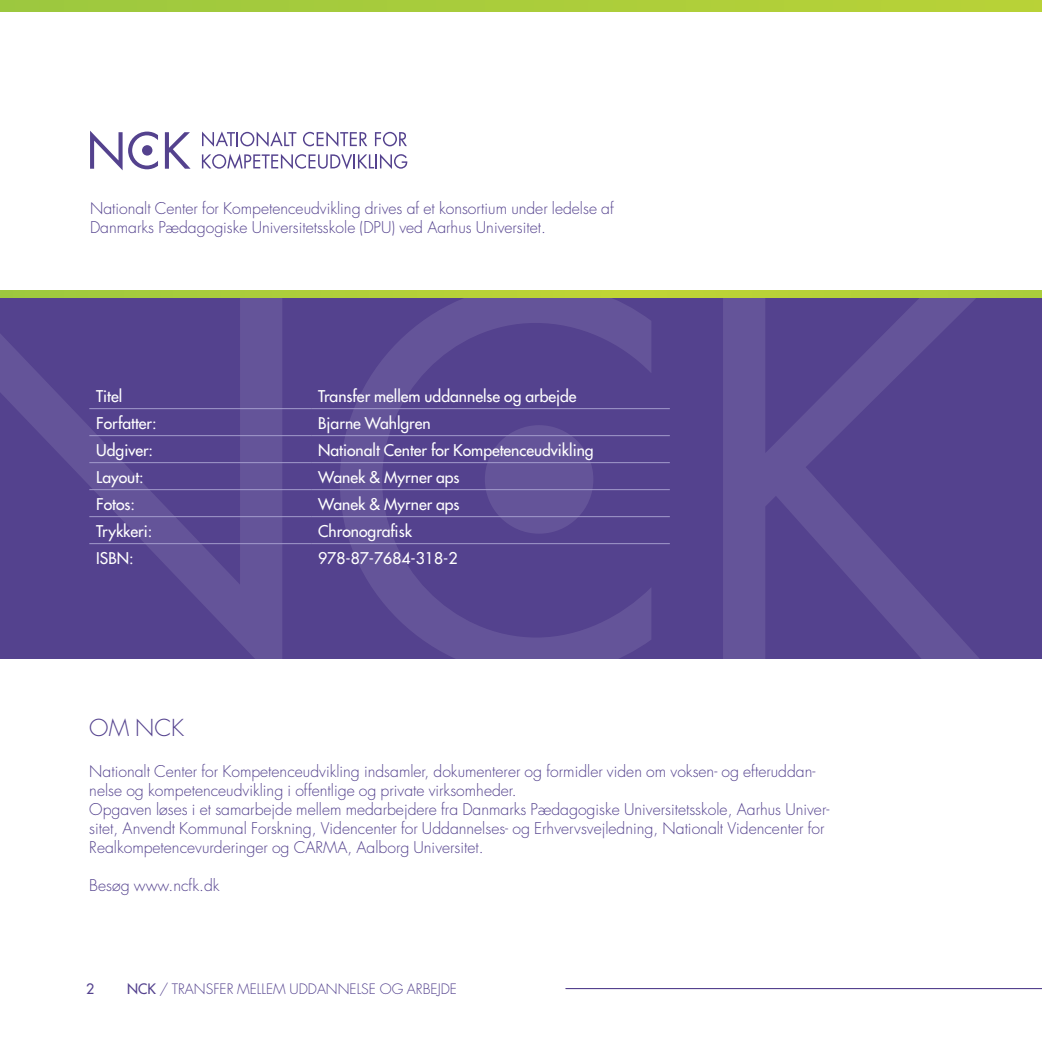
<style>
.page{position:relative;width:1042px;height:1042px;background:#fff}
.page>*{position:absolute;margin:0;border:0;box-sizing:border-box;transform-origin:0 0}
.t1{font:300 22.75px "Futura Std";color:#54428e}
.t2{font:300 15.75px/18.9px "Futura Std";color:#54428e}
.t3{font:500 15.75px "Futura Std";color:#fff}
.t4{font:300 14px "Futura Std";color:#54428e}
.t5{font:500 14px "Futura Std";color:#54428e}
.s1{font-weight:500}
</style>
<div class="page">
<hr style="left:566px;top:988px;width:476px;height:1px;background:#54428e">
<svg style="left:0;top:0;width:1042px;height:11px;background:#aacc3b"></svg>
<div style="left:0;top:294px;width:1042px;height:365px;background:#54428e"></div>
<svg style="left:0;top:298px;width:282px;height:361px"></svg>
<svg style="left:340px;top:298px;width:311px;height:361px"></svg>
<svg style="left:723px;top:298px;width:256px;height:361px"></svg>
<div style="left:485px;top:425px;width:108px;height:109px;background:#645499;border-radius:50%"></div>
<svg style="left:0;top:290px;width:1042px;height:8px;background:#b1cf39"></svg>
<svg style="left:90px;top:131px;width:68px;height:39px"></svg>
<svg style="left:165px;top:132px;width:26px;height:37px"></svg>
<div style="left:142px;top:145px;width:10px;height:11px;background:#54428e;border-radius:50%"></div>
<svg style="left:202px;top:131px;width:94px;height:16px"></svg>
<svg style="left:303px;top:131px;width:64px;height:16px"></svg>
<svg style="left:375px;top:132px;width:32px;height:14px"></svg>
<svg style="left:202px;top:154px;width:205px;height:15px"></svg>
<hr style="left:89px;top:408px;width:222px;height:1px;background:#a39bcc">
<hr style="left:311px;top:408px;width:359px;height:1px;background:#a39bcc">
<hr style="left:89px;top:435px;width:222px;height:1px;background:#a39bcc">
<hr style="left:311px;top:435px;width:359px;height:1px;background:#a39bcc">
<hr style="left:89px;top:462px;width:222px;height:1px;background:#a39bcc">
<hr style="left:311px;top:462px;width:359px;height:1px;background:#a39bcc">
<hr style="left:89px;top:489px;width:222px;height:1px;background:#a39bcc">
<hr style="left:311px;top:489px;width:359px;height:1px;background:#a39bcc">
<hr style="left:89px;top:516px;width:222px;height:1px;background:#a39bcc">
<hr style="left:311px;top:516px;width:359px;height:1px;background:#a39bcc">
<hr style="left:89px;top:543px;width:222px;height:1px;background:#a39bcc">
<hr style="left:311px;top:543px;width:359px;height:1px;background:#a39bcc">
<p class="t2" style="left:90px;top:199px;width:525px">Nationalt Center for Kompetenceudvikling drives af et konsortium under ledelse af<br>Danmarks Pædagogiske Universitetsskole (DPU) ved Aarhus Universitet.</p>
<p class="t3" style="left:96px;top:386px;width:27px">Titel</p>
<p class="t3" style="left:318px;top:386px;width:260px">Transfer mellem uddannelse og arbejde</p>
<p class="t3" style="left:96px;top:413px;width:62px">Forfatter:</p>
<p class="t3" style="left:318px;top:413px;width:114px">Bjarne Wahlgren</p>
<p class="t3" style="left:96px;top:440px;width:58px">Udgiver:</p>
<p class="t3" style="left:318px;top:440px;width:277px">Nationalt Center for Kompetenceudvikling</p>
<p class="t3" style="left:96px;top:467px;width:49px">Layout:</p>
<p class="t3" style="left:318px;top:467px;width:143px">Wanek &amp; Myrner aps</p>
<p class="t3" style="left:96px;top:494px;width:40px">Fotos:</p>
<p class="t3" style="left:318px;top:494px;width:143px">Wanek &amp; Myrner aps</p>
<p class="t3" style="left:96px;top:521px;width:58px">Trykkeri:</p>
<p class="t3" style="left:318px;top:521px;width:96px">Chronografisk</p>
<p class="t3" style="left:96px;top:548px;width:39px">ISBN:</p>
<p class="t3" style="left:318px;top:548px;width:141px">978-87-7684-318-2</p>
<h1 class="t1" style="left:89px;top:713px;width:96px">Om NCK</h1>
<p class="t2" style="left:89px;top:762px;width:741px">Nationalt Center for Kompetenceudvikling indsamler, dokumenterer og formidler viden om voksen- og efteruddan&shy;nelse og kompetenceudvikling i offentlige og private virksomheder.<br>Opgaven løses i et samarbejde mellem medarbejdere fra Danmarks Pædagogiske Universitetsskole, Aarhus Univer&shy;sitet, Anvendt Kommunal Forskning, Videncenter for Uddannelses- og Erhvervsvejledning, Nationalt Videncenter for Realkompetencevurderinger og CARMA, Aalborg Universitet.</p>
<p class="t2" style="left:89px;top:876px;width:132px">Besøg www.ncfk.dk</p>
<p class="t5" style="left:86px;top:980px;width:10px">2</p>
<p class="t4" style="left:127px;top:980px;width:331px"><span class="s1">NCK</span> / transfer mellem uddannelse og arbejde</p>
</div>
